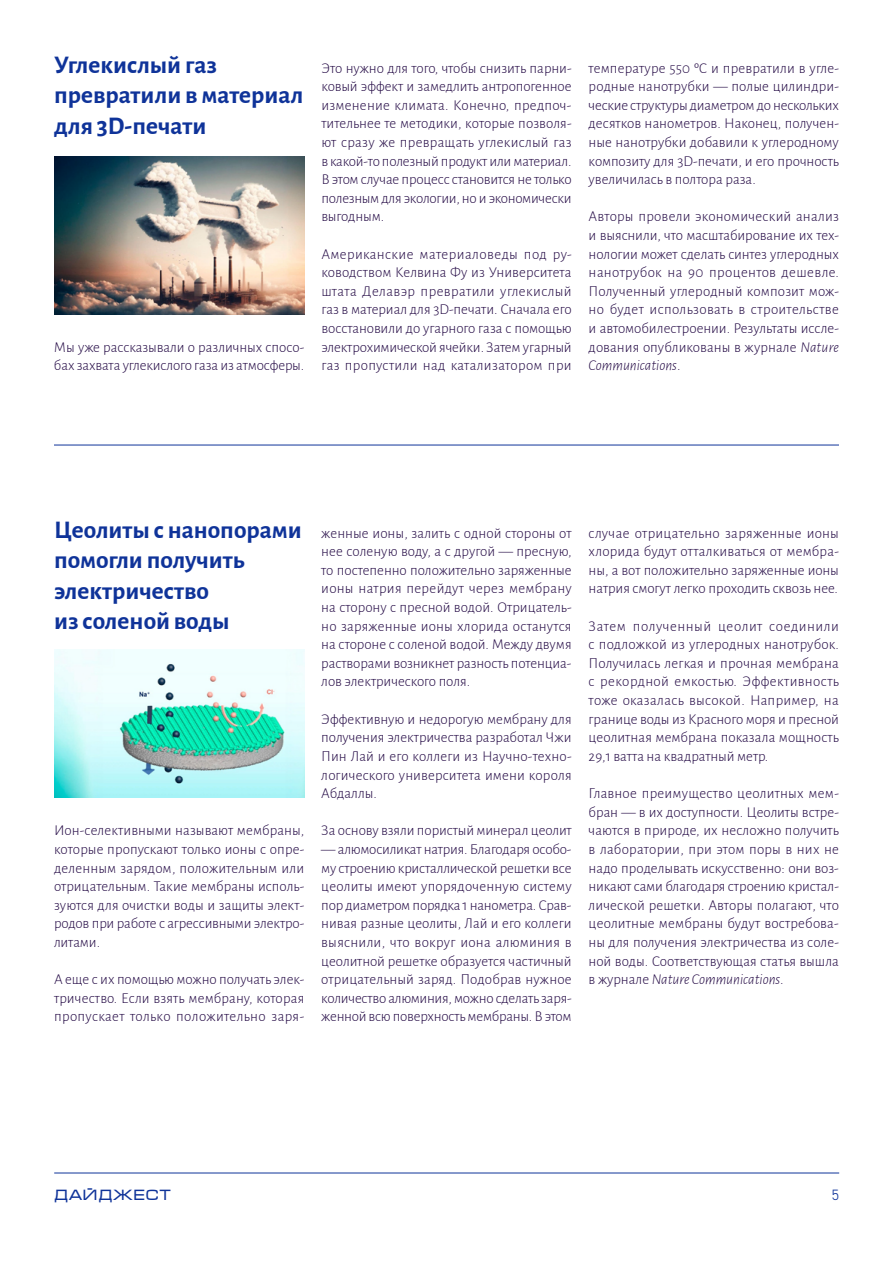
<style>
.page{position:relative;width:893px;height:1263px;background:#fff}
.page>*{position:absolute;margin:0;border:0;box-sizing:border-box;transform-origin:0 0}
.t1{font:700 25.5px/30.6px "Alegreya Sans";color:#0f3399}
.t2{font:300 15px/18.6px "Alegreya Sans";letter-spacing:-.005em;color:#240a45;text-align:justify}
.t3{font:15px "Micra";color:#0f3399}
.t4{font:300 15px "DIN2014";color:#0f3399}
.s1{font-style:italic}
</style>
<div class="page">
<hr style="left:54px;top:1172px;width:785px;height:1px;background:#0f3399">
<img style="left:54px;top:157px;width:250px;height:157px">
<hr style="left:54px;top:445px;width:785px;height:1px;background:#0f3399">
<img style="left:54px;top:649px;width:250px;height:149px">
<h1 class="t1" style="left:54px;top:47px;width:251px">Углекислый газ превратили в материал для 3D-печати</h1>
<p class="t2" style="left:54px;top:337px;width:252px">Мы уже рассказывали о различных спосо&shy;бах захвата углекислого газа из атмосферы.</p>
<p class="t2" style="left:321px;top:58px;width:252px">Это нужно для того, чтобы снизить парни&shy;ковый эффект и замедлить антропогенное изменение климата. Конечно, предпоч&shy;тительнее те методики, которые позволя&shy;ют сразу же превращать углекислый газ в какой-то полезный продукт или материал.<br>В этом случае процесс становится не только полезным для экологии, но и экономически выгодным.</p>
<p class="t2" style="left:321px;top:244px;width:252px">Американские материаловеды под ру&shy;ководством Келвина Фу из Университета штата Делавэр превратили углекислый газ в материал для 3D-печати. Сначала его восстановили до угарного газа с помощью электрохимической ячейки. Затем угарный газ пропустили над катализатором при</p>
<p class="t2" style="left:589px;top:58px;width:252px">температуре 550 oC и превратили в угле&shy;родные нанотрубки — полые цилиндри&shy;ческие структуры диаметром до нескольких десятков нанометров. Наконец, получен&shy;ные нанотрубки добавили к углеродному композиту для 3D-печати, и его прочность увеличилась в полтора раза.</p>
<p class="t2" style="left:589px;top:207px;width:252px">Авторы провели экономический анализ и выяснили, что масштабирование их тех&shy;нологии может сделать синтез углеродных нанотрубок на 90 процентов дешевле.<br>Полученный углеродный композит мож&shy;но будет использовать в строительстве и автомобилестроении. Результаты иссле&shy;дования опубликованы в журнале <span class="s1">Nature Communications</span>.</p>
<h1 class="t1" style="left:54px;top:512px;width:249px">Цеолиты с нанопорами помогли получить электричество<br>из соленой воды</h1>
<p class="t2" style="left:54px;top:821px;width:252px">Ион-селективными называют мембраны, которые пропускают только ионы с опре&shy;деленным зарядом, положительным или отрицательным. Такие мембраны исполь&shy;зуются для очистки воды и защиты элект&shy;родов при работе с агрессивными электро&shy;литами.</p>
<p class="t2" style="left:54px;top:969px;width:252px">А еще с их помощью можно получать элек&shy;тричество. Если взять мембрану, которая пропускает только положительно заря-</p>
<p class="t2" style="left:321px;top:523px;width:252px">женные ионы, залить с одной стороны от нее соленую воду, а с другой — пресную, то постепенно положительно заряженные ионы натрия перейдут через мембрану на сторону с пресной водой. Отрицатель&shy;но заряженные ионы хлорида останутся на стороне с соленой водой. Между двумя растворами возникнет разность потенциа&shy;лов электрического поля.</p>
<p class="t2" style="left:321px;top:709px;width:252px">Эффективную и недорогую мембрану для получения электричества разработал Чжи Пин Лай и его коллеги из Научно-техно&shy;логического университета имени короля Абдаллы.</p>
<p class="t2" style="left:321px;top:821px;width:252px">За основу взяли пористый минерал цеолит</p>
<p class="t2" style="left:321px;top:839px;width:252px">— алюмосиликат натрия. Благодаря особо&shy;му строению кристаллической решетки все цеолиты имеют упорядоченную систему пор диаметром порядка 1 нанометра. Срав&shy;нивая разные цеолиты, Лай и его коллеги выяснили, что вокруг иона алюминия в цеолитной решетке образуется частичный отрицательный заряд. Подобрав нужное количество алюминия, можно сделать заря&shy;женной всю поверхность мембраны. В этом</p>
<p class="t2" style="left:589px;top:523px;width:252px">случае отрицательно заряженные ионы хлорида будут отталкиваться от мембра&shy;ны, а вот положительно заряженные ионы натрия смогут легко проходить сквозь нее.</p>
<p class="t2" style="left:589px;top:616px;width:252px">Затем полученный цеолит соединили с подложкой из углеродных нанотрубок.<br>Получилась легкая и прочная мембрана с рекордной емкостью. Эффективность тоже оказалась высокой. Например, на границе воды из Красного моря и пресной цеолитная мембрана показала мощность 29,1 ватта на квадратный метр.</p>
<p class="t2" style="left:589px;top:783px;width:252px">Главное преимущество цеолитных мем&shy;бран — в их доступности. Цеолиты встре&shy;чаются в природе, их несложно получить в лаборатории, при этом поры в них не надо проделывать искусственно: они воз&shy;никают сами благодаря строению кристал&shy;лической решетки. Авторы полагают, что цеолитные мембраны будут востребова&shy;ны для получения электричества из соле&shy;ной воды. Соответствующая статья вышла в журнале <span class="s1">Nature Communications</span>.</p>
<p class="t3" style="left:54px;top:1187px;width:119px">ДАЙДЖЕСТ</p>
<p class="t4" style="left:832px;top:1185px;width:9px">5</p>
</div>
